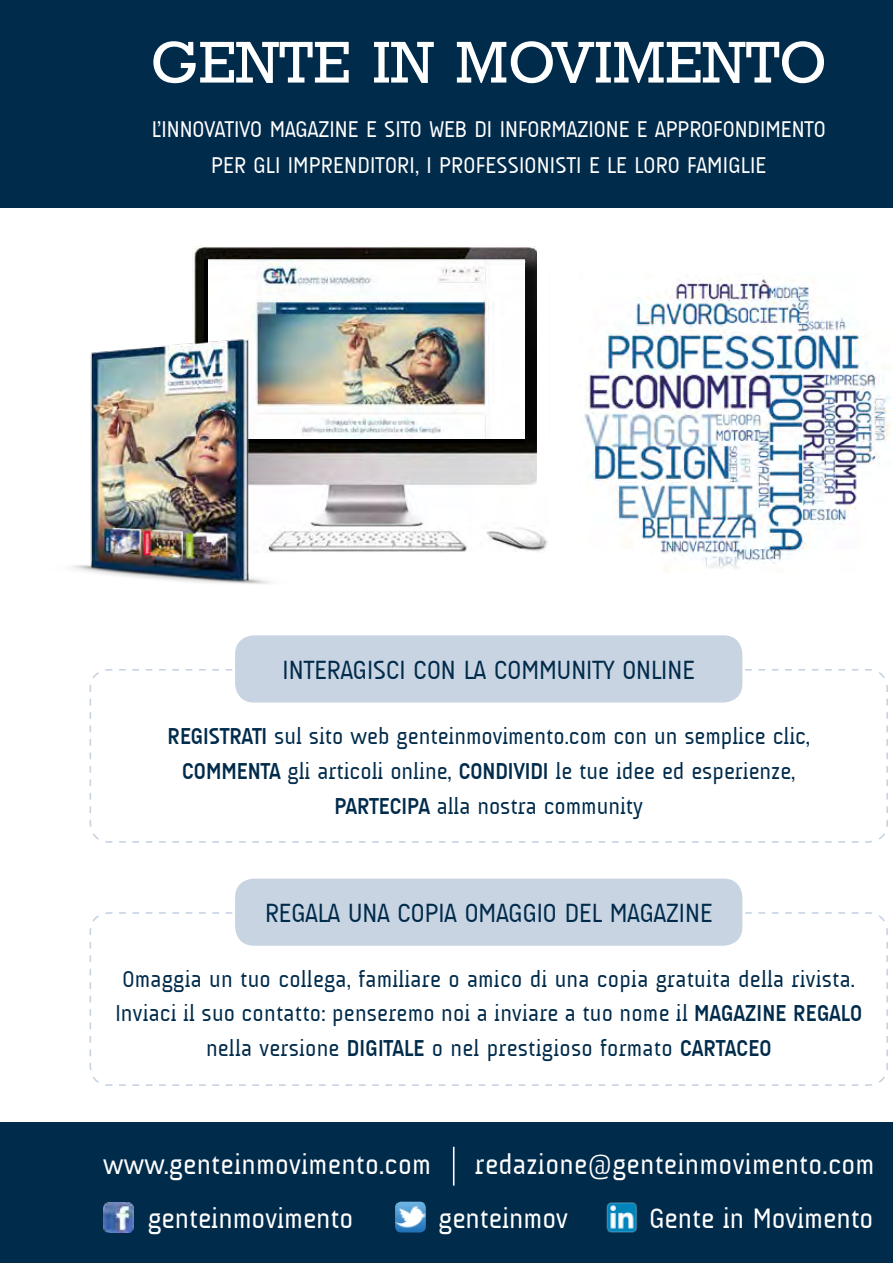
<style>
.page{position:relative;width:893px;height:1263px;background:#fff}
.page>*{position:absolute;margin:0;border:0;box-sizing:border-box;transform-origin:0 0}
.t1{font:59.85px "Rockwell";color:#fff}
.t2{font:28.35px "A Udimat";letter-spacing:.01em;color:#fff}
.t3{font:26.55px "A Udimat";color:#002b4b}
.t4{font:23.25px/34.8px "A Udimat";letter-spacing:.01em;color:#002b4b;text-align:center}
.t5{font:22.95px/36.5px "A Udimat";color:#fff;text-align:center}
.s1{font-weight:700}
.s2{font-family:"Yanone Kaffeesatz";font-weight:300}
</style>
<div class="page">
<div style="left:0;top:0;width:893px;height:207px;background:#002b4b"></div>
<div style="left:0;top:1123px;width:893px;height:140px;background:#002b4b"></div>
<img style="left:395px;top:1202px;width:31px;height:30px">
<img style="left:103px;top:1202px;width:31px;height:31px">
<img style="left:609px;top:1205px;width:25px;height:25px">
<div style="left:606px;top:1202px;width:31px;height:31px;border:2px solid #fff;border-radius:4px"></div>
<hr style="left:453px;top:1147px;width:1px;height:38px;background:#fff">
<svg style="left:89px;top:668px;width:799px;height:175px"></svg>
<div style="left:235px;top:635px;width:507px;height:67px;background:#c9d4e3;border-radius:19px"></div>
<svg style="left:89px;top:911px;width:799px;height:175px"></svg>
<div style="left:235px;top:878px;width:507px;height:68px;background:#c9d4e3;border-radius:19px"></div>
<img style="left:194px;top:247px;width:354px;height:305px">
<div style="left:215px;top:254px;width:336px;height:200px;background:#000;opacity:.8"></div>
<img style="left:209px;top:259px;width:316px;height:180px">
<div style="left:538px;top:245px;width:11px;height:240px;background:#fff"></div>
<img style="left:72px;top:336px;width:242px;height:248px">
<img style="left:584px;top:276px;width:306px;height:296px">
<h1 class="t1" style="left:150px;top:28px;width:678px">GENTE IN MOVIMENTO</h1>
<p class="t5" style="left:152px;top:111px;width:676px">L’INNOVATIVO MAGAZINE E SITO WEB DI INFORMAZIONE E APPROFONDIMENTO<br>PER GLI IMPRENDITORI, I PROFESSIONISTI E LE LORO FAMIGLIE</p>
<p class="t3" style="left:283px;top:655px;width:414px">INTERAGISCI CON LA COMMUNITY ONLINE</p>
<p class="t4" style="left:167px;top:719px;width:644px"><span class="s1">REGISTRATI</span> sul sito web genteinmovimento.com con un semplice clic,<br><span class="s1">COMMENTA</span> gli articoli online, <span class="s1">CONDIVIDI</span> le tue idee ed esperienze,<br><span class="s1">PARTECIPA</span> alla nostra community</p>
<p class="t3" style="left:265px;top:898px;width:449px">REGALA UNA COPIA OMAGGIO DEL MAGAZINE</p>
<p class="t4" style="left:115px;top:961px;width:748px">Omaggia un tuo collega, familiare o amico di una copia gratuita della rivista.<br>Inviaci il suo contatto: penseremo noi a inviare a tuo nome il <span class="s1">MAGAZINE REGALO </span>nella versione <span class="s1">DIGITALE</span> o nel prestigioso formato <span class="s1">CARTACEO</span></p>
<p class="t2" style="left:103px;top:1148px;width:329px">www.genteinmovimento.com</p>
<p class="t2" style="left:475px;top:1148px;width:401px">redazione<span class="s2">@</span>genteinmovimento.com</p>
<p class="t2" style="left:148px;top:1202px;width:207px">genteinmovimento</p>
<p class="t2" style="left:439px;top:1202px;width:131px">genteinmov</p>
<p class="t2" style="left:649px;top:1202px;width:225px">Gente in Movimento</p>
</div>
